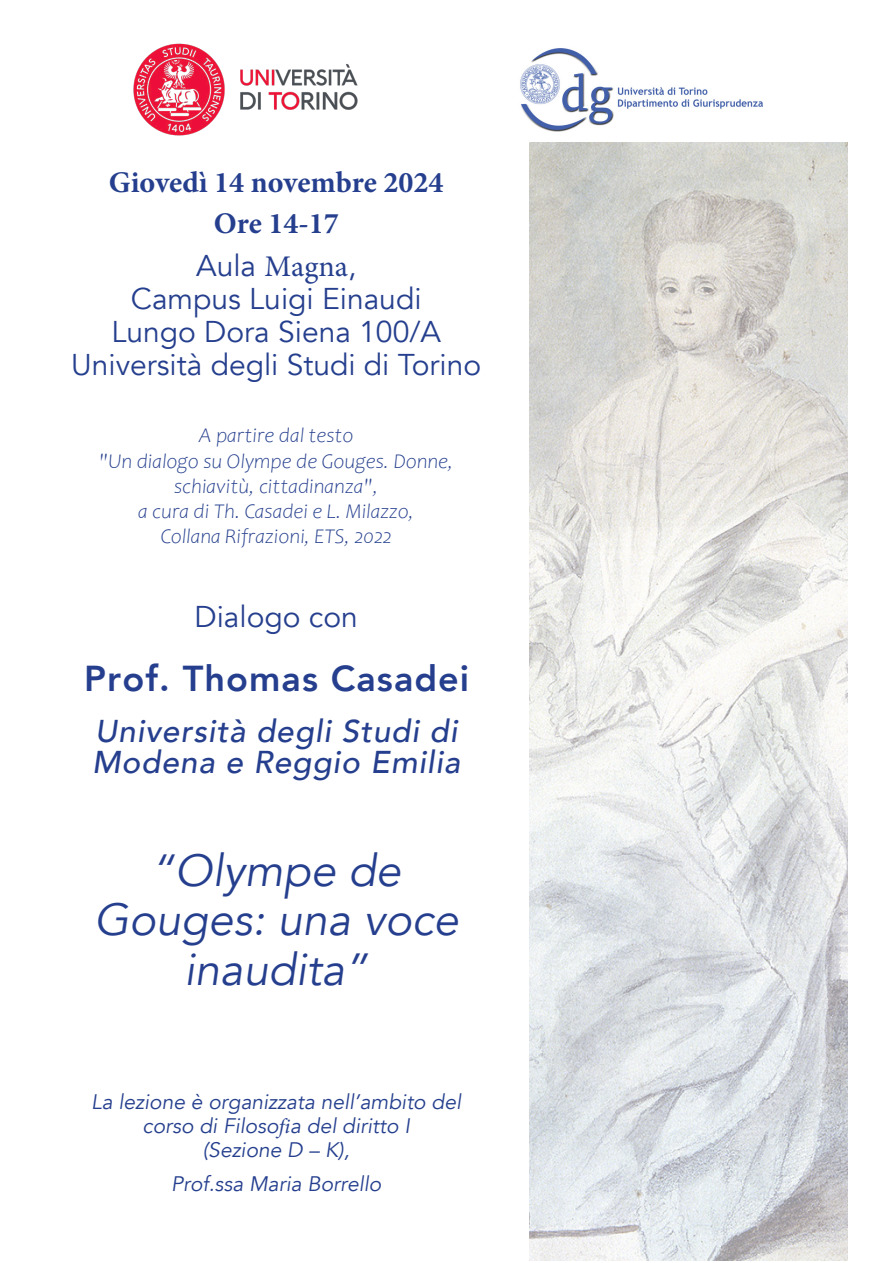
<style>
.page{position:relative;width:893px;height:1263px;background:#fff}
.page>*{position:absolute;margin:0;border:0;box-sizing:border-box;transform-origin:0 0}
.t1{font:italic 45px/49.5px "Avenir";color:#253f8e;text-align:center}
.t2{font:800 36px "Avenir";letter-spacing:.03em;color:#253f8e}
.t3{font:italic 500 31.5px/31.5px "Avenir";letter-spacing:.03em;color:#253f8e}
.t4{font:30px/33px "Avenir";color:#253f8e;text-align:center}
.t5{font:700 30px/42px "Minion Pro";color:#253f8e;text-align:center}
.t6{font:italic 300 21px/25.2px "Candara";color:#253f8e;text-align:center}
.t7{font:italic 21px/24.2px "Avenir";color:#253f8e;text-align:center}
.s1{font-family:"Avenir";font-weight:400}
.s2{font-weight:400}
.s3{font-family:"Minion Pro"}
</style>
<div class="page">
<img style="left:133px;top:43px;width:225px;height:93px">
<img style="left:520px;top:48px;width:243px;height:84px">
<img style="left:529px;top:142px;width:319px;height:1118px">
<p class="t5" style="left:109px;top:161px;width:336px">Giovedì 14 novembre 2024<br>Ore 14-17<br><span class="s1">Aula</span> <span class="s2">Magna</span><span class="s1">,</span></p>
<p class="t4" style="left:71px;top:282px;width:411px">Campus Luigi Einaudi<br>Lungo Dora Siena 100/A<br>Università degli Studi di Torino</p>
<p class="t6" style="left:99px;top:423px;width:356px">A partire dal testo<br>"Un dialogo su Olympe de Gouges. Donne, schiavitù, cittadinanza",<br>a cura di Th. Casadei e L. Milazzo,<br>Collana Rifrazioni, ETS, 2022</p>
<p class="t4" style="left:195px;top:600px;width:165px">Dialogo con</p>
<p class="t2" style="left:84px;top:650px;width:387px">Prof. Thomas Casadei</p>
<p class="t3" style="left:92px;top:715px;width:370px">Università degli Studi di<br>Modena e Reggio Emilia</p>
<p class="t1" style="left:94px;top:846px;width:366px">“Olympe de<br>Gouges: una voce inaudita”</p>
<p class="t7" style="left:91px;top:1090px;width:371px">La lezione è organizzata nell’ambito del corso di Filoso<span class="s3">fi</span>a del diritto I<br>(Sezione D – K),</p>
<p class="t7" style="left:171px;top:1171px;width:212px">Prof.ssa Maria Borrello</p>
</div>
